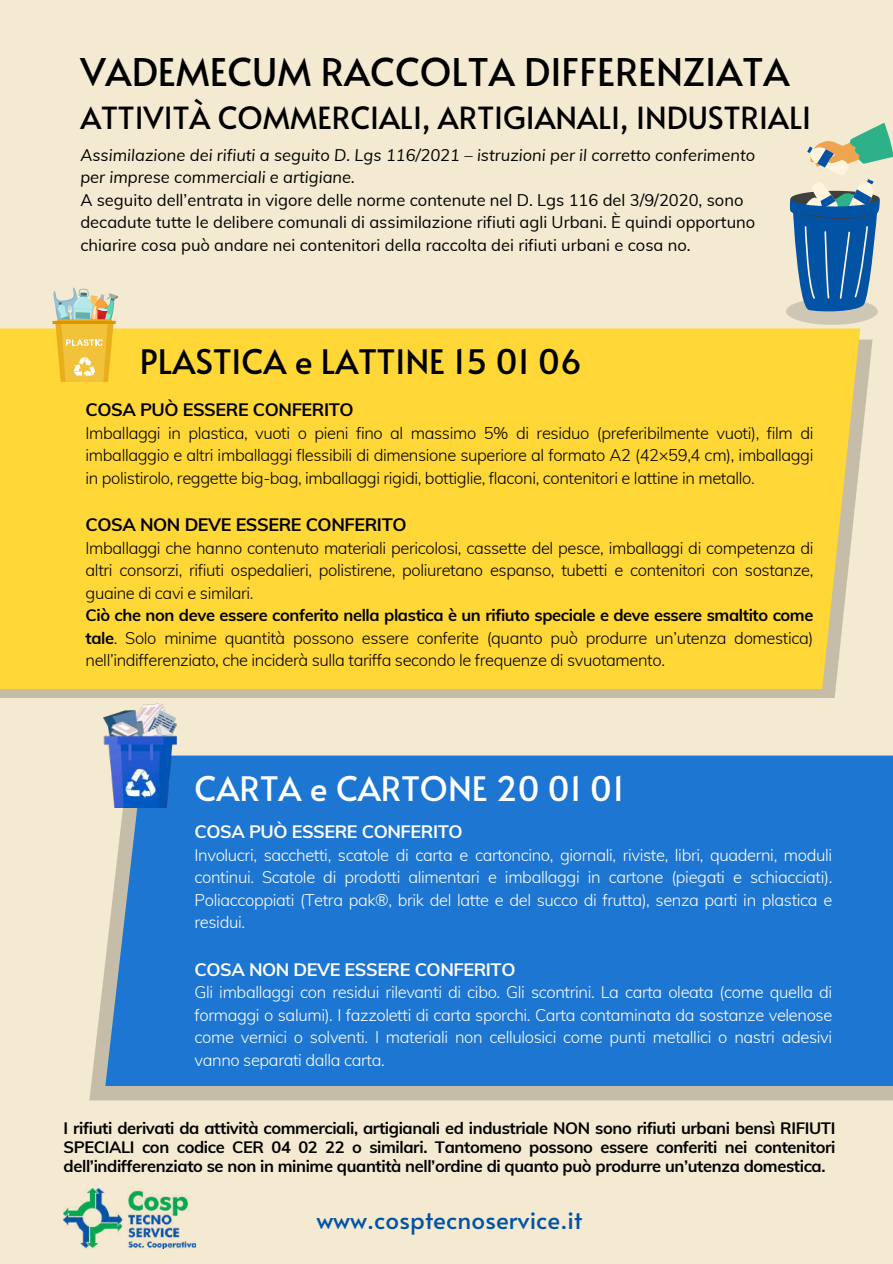
<style>
.page{position:relative;width:893px;height:1264px;background:#fff}
.page>*{position:absolute;margin:0;border:0;box-sizing:border-box;transform-origin:0 0}
.t1{font:38.1px "Alata";color:#000}
.t2{font:33.6px "Alata";color:#000}
.t3{font:33.6px "Alata";color:#fff}
.t4{font:30.45px "Alata";color:#000}
.t5{font:24.15px "Alata";color:#0353a5}
.t6{font:700 18px "Muli";letter-spacing:-.025em;color:#000}
.t7{font:700 18px "Muli";letter-spacing:-.025em;color:#fff}
.t8{font:300 16.5px/22.5px "Muli";letter-spacing:-.025em;color:#000;text-align:justify}
.t9{font:300 16.5px/22.5px "Muli";letter-spacing:-.025em;color:#fff;text-align:justify}
.t10{font:700 16.5px/19.2px "Muli";letter-spacing:-.025em;color:#000;text-align:justify}
.t11{font:16.5px/22.5px "Muli";color:#000}
.t12{font:italic 16.5px/22.5px "Muli";color:#000}
.s1{font-weight:700}
</style>
<div class="page">
<div style="left:0;top:0;width:892px;height:1263px;background:#f4ead1"></div>
<svg style="left:0;top:339px;width:872px;height:359px;fill:#c6bda9"></svg>
<svg style="left:89px;top:966px;width:803px;height:134px;background:#c9c0ac"></svg>
<div style="left:0;top:328px;width:860px;height:361px;background:#ffd736"></div>
<div style="left:105px;top:755px;width:787px;height:331px;background:#1d76d1"></div>
<div style="left:785px;top:298px;width:92px;height:27px;background:#cec7b5;border-radius:50%"></div>
<svg style="left:789px;top:123px;width:103px;height:189px"></svg>
<hr style="left:52px;top:321px;width:64px;height:3px;background:#e09500">
<svg style="left:53px;top:287px;width:66px;height:94px"></svg>
<img style="left:64px;top:1188px;width:131px;height:59px">
<img style="left:103px;top:703px;width:73px;height:104px">
<h1 class="t1" style="left:80px;top:44px;width:710px">VADEMECUM RACCOLTA DIFFERENZIATA</h1>
<h3 class="t4" style="left:80px;top:96px;width:732px">ATTIVITÀ COMMERCIALI, ARTIGIANALI, INDUSTRIALI</h3>
<p class="t12" style="left:80px;top:143px;width:676px">Assimilazione dei rifiuti a seguito D. Lgs 116/2021 – istruzioni per il corretto conferimento per imprese commerciali e artigiane.</p>
<p class="t11" style="left:80px;top:188px;width:676px">A seguito dell’entrata in vigore delle norme contenute nel D. Lgs 116 del 3/9/2020, sono decadute tutte le delibere comunali di assimilazione rifiuti agli Urbani. È quindi opportuno chiarire cosa può andare nei contenitori della raccolta dei rifiuti urbani e cosa no.</p>
<h2 class="t2" style="left:140px;top:337px;width:443px">PLASTICA e LATTINE 15 01 06</h2>
<p class="t6" style="left:86px;top:398px;width:269px">COSA PUÒ ESSERE CONFERITO</p>
<p class="t8" style="left:86px;top:421px;width:729px">Imballaggi in plastica, vuoti o pieni fino al massimo 5% di residuo (preferibilmente vuoti), film di imballaggio e altri imballaggi flessibili di dimensione superiore al formato A2 (42×59,4 cm), imballaggi in polistirolo, reggette big-bag, imballaggi rigidi, bottiglie, flaconi, contenitori e lattine in metallo.</p>
<p class="t6" style="left:86px;top:513px;width:322px">COSA NON DEVE ESSERE CONFERITO</p>
<p class="t8" style="left:86px;top:536px;width:729px">Imballaggi che hanno contenuto materiali pericolosi, cassette del pesce, imballaggi di competenza di altri consorzi, rifiuti ospedalieri, polistirene, poliuretano espanso, tubetti e contenitori con sostanze, guaine di cavi e similari.</p>
<p class="t8" style="left:86px;top:604px;width:729px"><span class="s1">Ciò che non deve essere conferito nella plastica è un rifiuto speciale e deve essere smaltito come tale</span>. Solo minime quantità possono essere conferite (quanto può produrre un’utenza domestica) nell’indifferenziato, che inciderà sulla tariffa secondo le frequenze di svuotamento.</p>
<h2 class="t3" style="left:194px;top:763px;width:431px">CARTA e CARTONE 20 01 01</h2>
<p class="t7" style="left:194px;top:820px;width:269px">COSA PUÒ ESSERE CONFERITO</p>
<p class="t9" style="left:194px;top:843px;width:639px">Involucri, sacchetti, scatole di carta e cartoncino, giornali, riviste, libri, quaderni, moduli continui. Scatole di prodotti alimentari e imballaggi in cartone (piegati e schiacciati).<br>Poliaccoppiati (Tetra pak®, brik del latte e del succo di frutta), senza parti in plastica e residui.</p>
<p class="t7" style="left:194px;top:957px;width:322px">COSA NON DEVE ESSERE CONFERITO</p>
<p class="t9" style="left:194px;top:980px;width:639px">Gli imballaggi con residui rilevanti di cibo. Gli scontrini. La carta oleata (come quella di formaggi o salumi). I fazzoletti di carta sporchi. Carta contaminata da sostanze velenose come vernici o solventi. I materiali non cellulosici come punti metallici o nastri adesivi vanno separati dalla carta.</p>
<p class="t10" style="left:64px;top:1118px;width:773px">I rifiuti derivati da attività commerciali, artigianali ed industriale NON sono rifiuti urbani bensì RIFIUTI SPECIALI con codice CER 04 02 22 o similari. Tantomeno possono essere conferiti nei contenitori dell’indifferenziato se non in minime quantità nell’ordine di quanto può produrre un’utenza domestica.</p>
<h3 class="t5" style="left:316px;top:1202px;width:267px">www.cosptecnoservice.it</h3>
</div>
